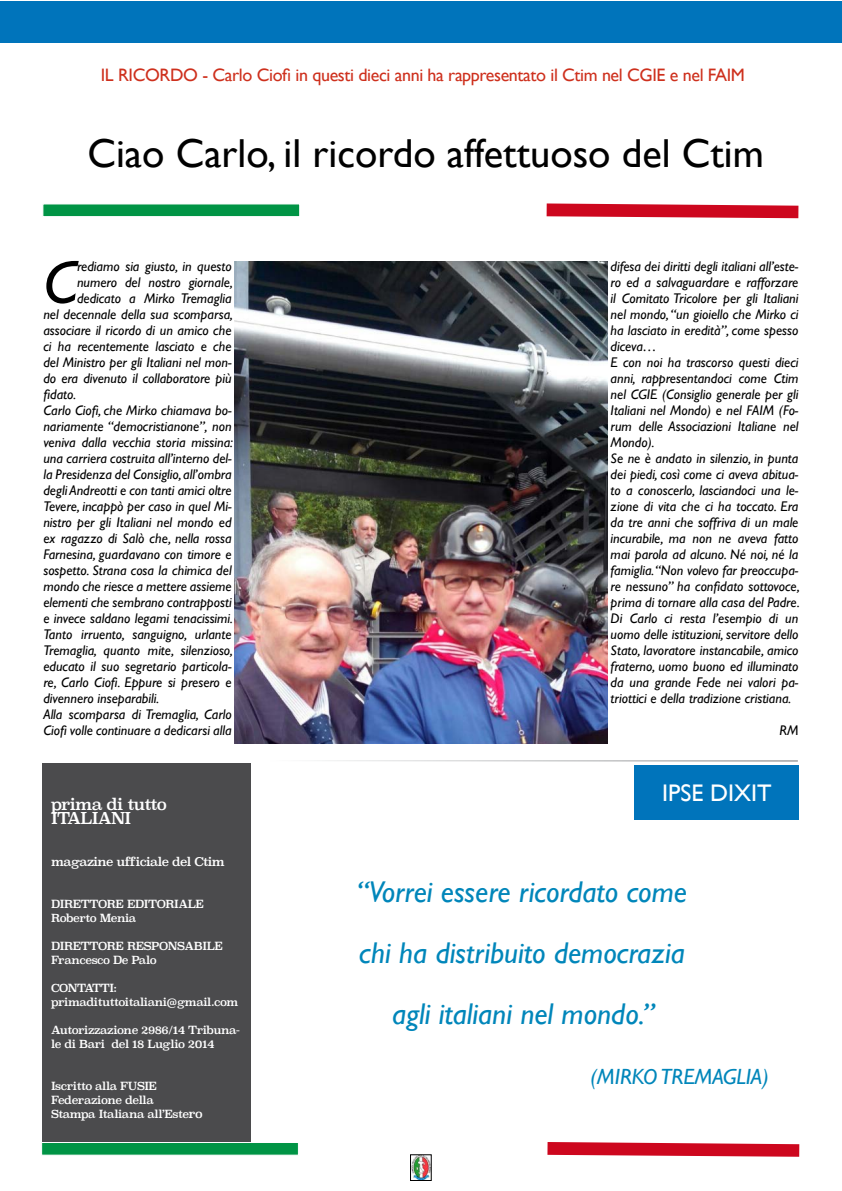
<style>
.page{position:relative;width:842px;height:1191px;background:#fff}
.page>*{position:absolute;margin:0;border:0;box-sizing:border-box;transform-origin:0 0}
.t1{font:italic 60.9px "Gill Sans";color:#000}
.t2{font:40.4px "Gill Sans";color:#000}
.t3{font:italic 30px/61px "Gill Sans";color:#0086ba;text-align:center}
.t4{font:24px "Gill Sans";color:#fff}
.t5{font:italic 22px "Gill Sans";color:#0086ba}
.t6{font:18px "Gill Sans";letter-spacing:-.02em;color:#ce301d}
.t7{font:16px/14px "Superclarendon";letter-spacing:-.05em;color:#fff}
.t8{font:italic 14px/16px "Gill Sans";color:#000}
.t9{font:12px "Superclarendon";letter-spacing:-.05em;color:#fff}
.t10{font:11px/14px "Superclarendon";letter-spacing:-.04em;color:#fff}
.s1{font-size:12px}
</style>
<div class="page">
<div style="left:0;top:1px;width:842px;height:42px;background:#0074bb"></div>
<div style="left:43px;top:763px;width:208px;height:378px;background:#4b4b4d"></div>
<svg style="left:322px;top:760px;width:476px;height:2px"></svg>
<svg style="left:547px;top:203px;width:251px;height:15px;background:#d42d40"></svg>
<div style="left:42px;top:203px;width:258px;height:14px;background:#009445;border:1px solid #fff"></div>
<svg style="left:547px;top:1142px;width:252px;height:14px;background:#d22135"></svg>
<div style="left:41px;top:1142px;width:258px;height:13px;background:#009445;border:1px solid #fff"></div>
<img style="left:412px;top:1156px;width:17px;height:22px">
<img style="left:235px;top:261px;width:372px;height:482px">
<div style="left:634px;top:765px;width:165px;height:55px;background:#0074bb"></div>
<p class="t6" style="left:101px;top:64px;width:646px">IL RICORDO - Carlo Ciofi in questi dieci anni ha rappresentato il Ctim nel CGIE e nel FAIM</p>
<h2 class="t2" style="left:87px;top:129px;width:678px">Ciao Carlo, il ricordo affettuoso del Ctim</h2>
<h1 class="t1" style="left:43px;top:248px;width:35px">C</h1>
<p class="t8" style="left:77px;top:258px;width:156px">rediamo sia giusto, in questo</p>
<p class="t8" style="left:77px;top:274px;width:158px">numero del nostro giornale,</p>
<p class="t8" style="left:77px;top:290px;width:156px">dedicato a Mirko Tremaglia</p>
<p class="t8" style="left:43px;top:306px;width:191px">nel decennale della sua scomparsa,</p>
<p class="t8" style="left:43px;top:322px;width:190px">associare il ricordo di un amico che</p>
<p class="t8" style="left:43px;top:338px;width:190px">ci ha recentemente lasciato e che</p>
<p class="t8" style="left:43px;top:354px;width:190px">del Ministro per gli Italiani nel mon-</p>
<p class="t8" style="left:43px;top:370px;width:190px">do era divenuto il collaboratore più</p>
<p class="t8" style="left:43px;top:386px;width:34px">fidato.</p>
<p class="t8" style="left:43px;top:402px;width:190px">Carlo Ciofi, che Mirko chiamava bo-</p>
<p class="t8" style="left:43px;top:418px;width:190px">nariamente “democristianone”, non</p>
<p class="t8" style="left:43px;top:434px;width:191px">veniva dalla vecchia storia missina:</p>
<p class="t8" style="left:43px;top:450px;width:190px">una carriera costruita all’interno del-</p>
<p class="t8" style="left:43px;top:466px;width:190px">la Presidenza del Consiglio, all’ombra</p>
<p class="t8" style="left:43px;top:482px;width:190px">degli Andreotti e con tanti amici oltre</p>
<p class="t8" style="left:43px;top:498px;width:190px">Tevere, incappò per caso in quel Mi-</p>
<p class="t8" style="left:43px;top:514px;width:190px">nistro per gli Italiani nel mondo ed</p>
<p class="t8" style="left:43px;top:530px;width:190px">ex ragazzo di Salò che, nella rossa</p>
<p class="t8" style="left:43px;top:546px;width:190px">Farnesina, guardavano con timore e</p>
<p class="t8" style="left:43px;top:562px;width:190px">sospetto. Strana cosa la chimica del</p>
<p class="t8" style="left:43px;top:578px;width:190px">mondo che riesce a mettere assieme</p>
<p class="t8" style="left:43px;top:594px;width:190px">elementi che sembrano contrapposti</p>
<p class="t8" style="left:43px;top:610px;width:191px">e invece saldano legami tenacissimi.</p>
<p class="t8" style="left:43px;top:626px;width:190px">Tanto irruento, sanguigno, urlante</p>
<p class="t8" style="left:43px;top:642px;width:191px">Tremaglia, quanto mite, silenzioso,</p>
<p class="t8" style="left:43px;top:658px;width:190px">educato il suo segretario particola-</p>
<p class="t8" style="left:43px;top:674px;width:190px">re, Carlo Ciofi. Eppure si presero e</p>
<p class="t8" style="left:43px;top:690px;width:117px">divennero inseparabili.</p>
<p class="t8" style="left:43px;top:706px;width:190px">Alla scomparsa di Tremaglia, Carlo</p>
<p class="t8" style="left:43px;top:722px;width:190px">Ciofi volle continuare a dedicarsi alla</p>
<p class="t7" style="left:51px;top:798px;width:117px">prima di tutto<br>ITALIANI</p>
<p class="t9" style="left:51px;top:853px;width:175px">magazine ufficiale del Ctim</p>
<p class="t10" style="left:51px;top:897px;width:154px">DIRETTORE EDITORIALE<br>Roberto Menia</p>
<p class="t10" style="left:51px;top:939px;width:173px">DIRETTORE RESPONSABILE<br>Francesco De Palo</p>
<p class="t10" style="left:51px;top:981px;width:189px">CONTATTI: primadituttoitaliani@gmail.com</p>
<p class="t10" style="left:51px;top:1023px;width:190px">Autorizzazione 2986/14 Tribuna&shy;le di Bari del 18 Luglio 2014</p>
<p class="t10" style="left:51px;top:1079px;width:153px">Iscritto alla FUSIE<br>Federazione della<br>Stampa Italiana all’Este<span class="s1">ro</span></p>
<p class="t8" style="left:611px;top:258px;width:191px">difesa dei diritti degli italiani all’este&shy;ro ed a salvaguardare e rafforzare il Comitato Tricolore per gli Italiani nel mondo, “un gioiello che Mirko ci ha lasciato in eredità”, come spesso diceva…<br>E con noi ha trascorso questi dieci anni, rappresentandoci come Ctim nel CGIE (Consiglio generale per gli Italiani nel Mondo) e nel FAIM (Fo&shy;rum delle Associazioni Italiane nel Mondo).<br>Se ne è andato in silenzio, in punta dei piedi, così come ci aveva abitua&shy;to a conoscerlo, lasciandoci una le&shy;zione di vita che ci ha toccato. Era da tre anni che soffriva di un male incurabile, ma non ne aveva fatto mai parola ad alcuno. Né noi, né la famiglia. “Non volevo far preoccupa&shy;re nessuno” ha confidato sottovoce, prima di tornare alla casa del Padre.<br>Di Carlo ci resta l’esempio di un uomo delle istituzioni, servitore dello Stato, lavoratore instancabile, amico fraterno, uomo buono ed illuminato da una grande Fede nei valori pa&shy;triottici e della tradizione cristiana.</p>
<p class="t8" style="left:780px;top:722px;width:20px">RM</p>
<h3 class="t4" style="left:662px;top:778px;width:111px">IPSE DIXIT</h3>
<h3 class="t3" style="left:357px;top:861px;width:332px">“Vorrei essere ricordato come chi ha distribuito democrazia agli italiani nel mondo.”</h3>
<h3 class="t5" style="left:590px;top:1063px;width:180px">(MIRKO TREMAGLIA)</h3>
</div>
